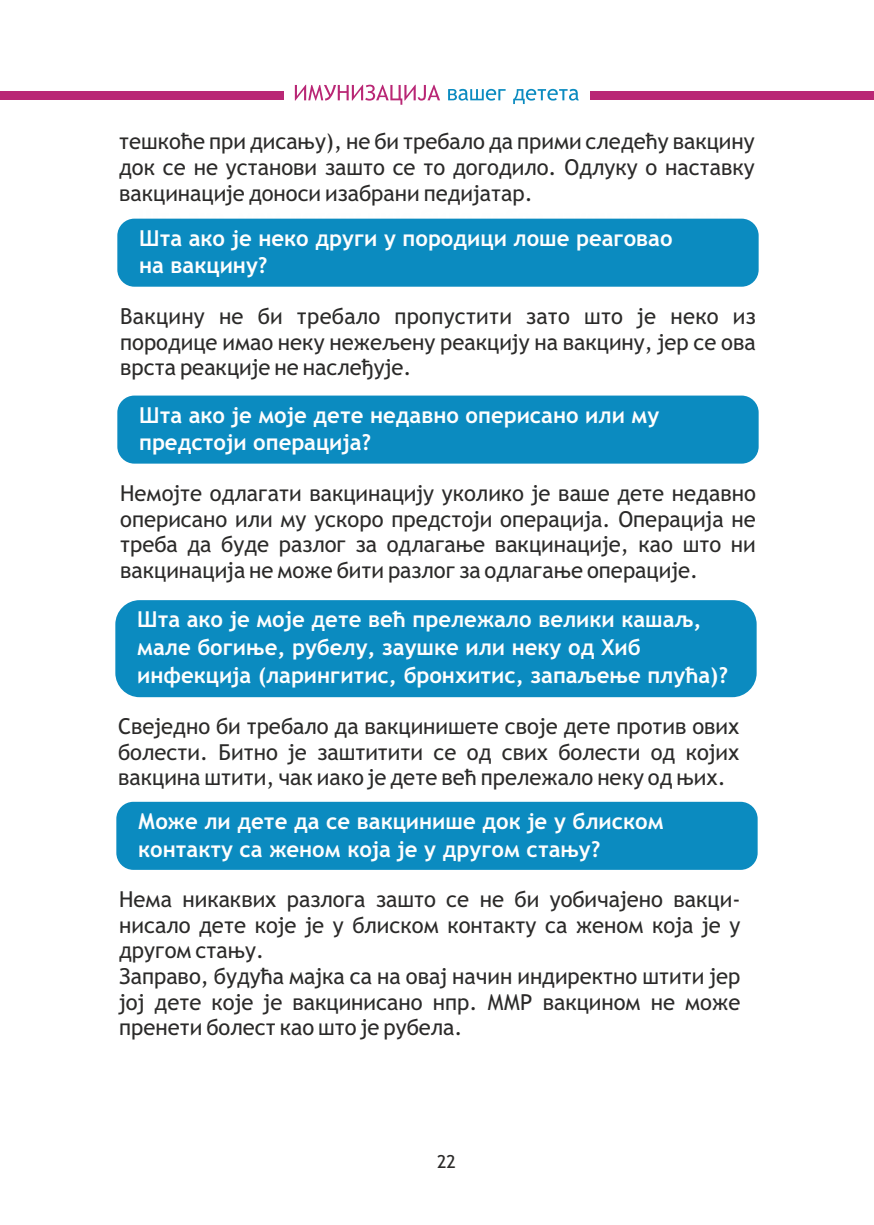
<style>
.page{position:relative;width:874px;height:1225px;background:#fff}
.page>*{position:absolute;margin:0;border:0;box-sizing:border-box;transform-origin:0 0}
.t1{font:22px/25.6px "Trebuchet MS";color:#2b2a29;text-align:justify}
.t2{font:700 22px/27.6px "Trebuchet MS";color:#fefefe}
.t3{font:18px "Trebuchet MS";color:#2b2a29}
</style>
<div class="page">
<div style="left:117px;top:219px;width:641px;height:68px;background:#0b8bc0;border-radius:17px"></div>
<div style="left:117px;top:395px;width:641px;height:68px;background:#0b8bc0;border-radius:17px"></div>
<div style="left:115px;top:600px;width:641px;height:97px;background:#0b8bc0;border-radius:24px"></div>
<div style="left:0;top:91px;width:283px;height:9px;background:#b92775"></div>
<div style="left:590px;top:91px;width:283px;height:9px;background:#b92775"></div>
<svg style="left:295px;top:85px;width:145px;height:20px"></svg>
<svg style="left:448px;top:89px;width:130px;height:15px"></svg>
<div style="left:116px;top:802px;width:641px;height:68px;background:#0b8bc0;border-radius:17px"></div>
<p class="t1" style="left:119px;top:131px;width:636px">тешкоће при дисању), не би требало да прими следећу вакцину док се не установи зашто се то догодило. Одлуку о наставку вакцинације доноси изабрани педијатар.</p>
<p class="t2" style="left:138px;top:233px;width:543px">вакцине, да ли би и поред тога требало да добије следећу дозу?</p>
<p class="t1" style="left:120px;top:305px;width:636px">Вакцину не би требало пропустити зато што је неко из породице имао неку нежељену реакцију на вакцину, јер се ова врста реакције не наслеђује.</p>
<p class="t2" style="left:139px;top:226px;width:534px">Шта ако је неко други у породици лоше реаговао на вакцину?</p>
<p class="t2" style="left:139px;top:403px;width:521px">Шта ако је моје дете недавно оперисано или му предстоји операција?</p>
<p class="t1" style="left:120px;top:482px;width:636px">Немојте одлагати вакцинацију уколико је ваше дете недавно оперисано или му ускоро предстоји операција. Операција не треба да буде разлог за одлагање вакцинације, као што ни вакцинација не може бити разлог за одлагање операције.</p>
<p class="t2" style="left:137px;top:608px;width:592px">Шта ако је моје дете већ прележало велики кашаљ, мале богиње, рубелу, заушке или неку од Хиб инфекција (ларингитис, бронхитис, запаљење плућа)?</p>
<p class="t1" style="left:118px;top:715px;width:622px">Свеједно би требало да вакцинишете своје дете против ових болести. Битно је заштитити се од свих болести од којих вакцина штити, чак иако је дете већ прележало неку од њих.</p>
<p class="t2" style="left:138px;top:809px;width:526px">Може ли дете да се вакцинише док је у блиском контакту са женом која је у другом стању?</p>
<p class="t1" style="left:119px;top:888px;width:622px;text-align:left">Нема никаквих разлога зашто се не би уобичајено вакци&shy;нисало дете које је у блиском контакту са женом која је у другом стању.<br>Заправо, будућа мајка са на овај начин индиректно штити јер јој дете које је вакцинисано нпр. ММР вакцином не може пренети болест као што је рубела.</p>
<p class="t3" style="left:437px;top:1155px;width:20px">22</p>
</div>
